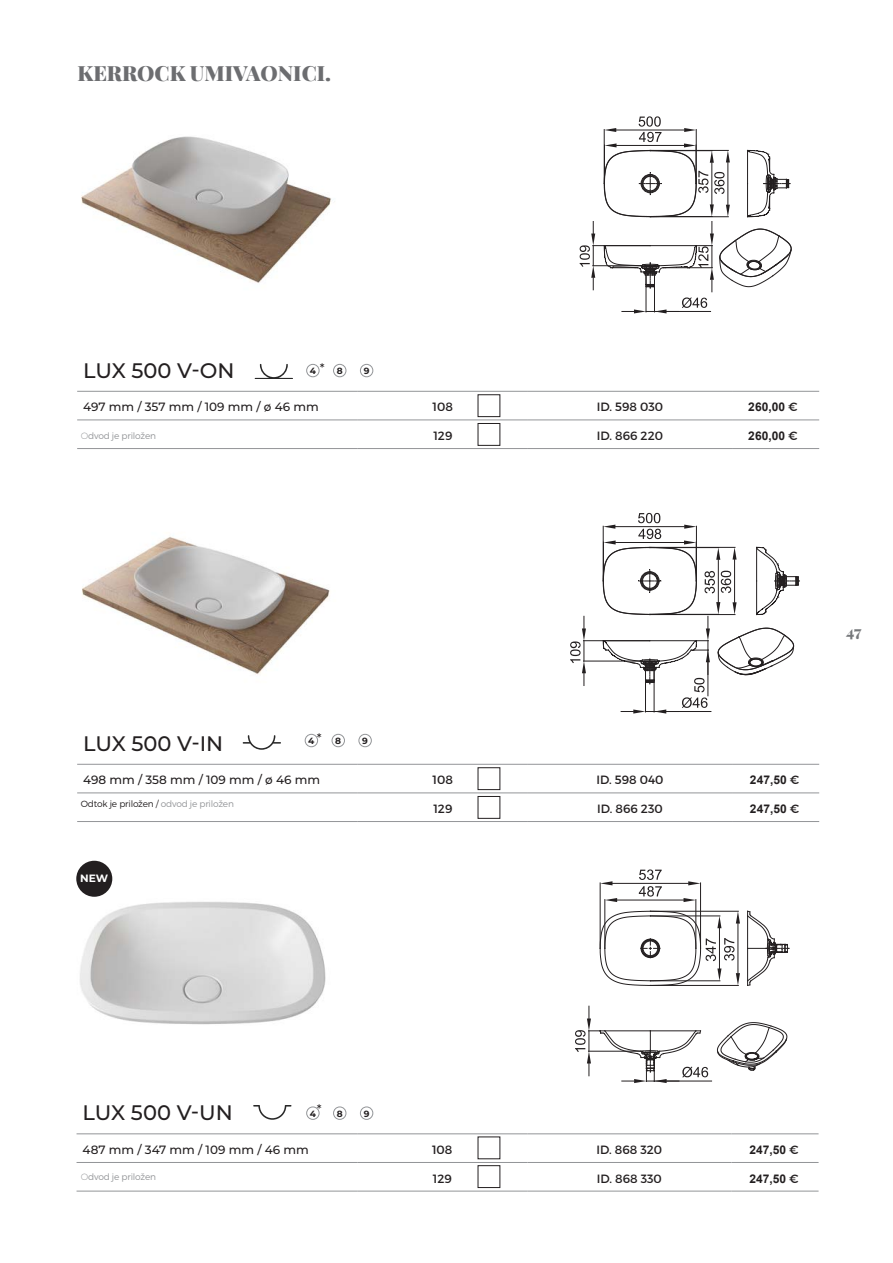
<style>
.page{position:relative;width:893px;height:1263px;background:#fff}
.page>*{position:absolute;margin:0;border:0;box-sizing:border-box;transform-origin:0 0}
.IMENA_SKLEDA{font:500 21px "Montserrat";color:#231f20}
.t1{font:900 21px "Playfair Display";color:#6c6d70}
.t2{font:300 15px "Montserrat";color:#231f20}
.t3{font:900 15px "Playfair Display";color:#76787b}
.t4{font:12px "Montserrat";color:#231f20}
.DIMENZIJE{font:500 12px "Montserrat";color:#231f20}
.t5{font:700 12px "Arial";color:#231f20}
.t6{font:700 10.65px "Montserrat";color:#fff}
.t7{font:300 9px "Montserrat";letter-spacing:-.02em;color:#231f20}
.t8{font:300 9px "Montserrat";letter-spacing:-.02em;color:#939598}
.DIMENZIJE-2{font:700 9px "Montserrat";color:#231f20}
.s1{font-family:"Montserrat";font-weight:400}
.s2{color:#939598}
</style>
<div class="page">
<img style="left:81px;top:136px;width:250px;height:147px">
<img style="left:82px;top:536px;width:248px;height:138px">
<hr style="left:593px;top:245px;width:57px;height:1px;background:#231f20">
<hr style="left:593px;top:265px;width:66px;height:1px;background:#231f20">
<svg style="left:580px;top:221px;width:15px;height:69px"></svg>
<svg style="left:603px;top:116px;width:189px;height:197px"></svg>
<hr style="left:583px;top:661px;width:42px;height:1px;background:#231f20">
<hr style="left:583px;top:640px;width:67px;height:1px;background:#231f20">
<svg style="left:570px;top:616px;width:16px;height:69px"></svg>
<svg style="left:602px;top:513px;width:198px;height:201px"></svg>
<hr style="left:77px;top:764px;width:281px;height:1px;background:#939598">
<hr style="left:358px;top:764px;width:170px;height:1px;background:#939598">
<hr style="left:528px;top:764px;width:204px;height:1px;background:#939598">
<hr style="left:732px;top:764px;width:87px;height:1px;background:#939598">
<hr style="left:77px;top:793px;width:281px;height:1px;background:#939598">
<hr style="left:358px;top:793px;width:170px;height:1px;background:#939598">
<hr style="left:528px;top:793px;width:204px;height:1px;background:#939598">
<hr style="left:732px;top:793px;width:87px;height:1px;background:#939598">
<hr style="left:77px;top:821px;width:281px;height:1px;background:#939598">
<hr style="left:358px;top:821px;width:170px;height:1px;background:#939598">
<hr style="left:528px;top:821px;width:204px;height:1px;background:#939598">
<hr style="left:732px;top:821px;width:87px;height:1px;background:#939598">
<div style="left:478px;top:767px;width:22px;height:23px;border:1px solid #231f20"></div>
<div style="left:478px;top:796px;width:22px;height:23px;border:1px solid #231f20"></div>
<hr style="left:77px;top:391px;width:281px;height:1px;background:#939598">
<hr style="left:358px;top:391px;width:170px;height:1px;background:#939598">
<hr style="left:528px;top:391px;width:204px;height:1px;background:#939598">
<hr style="left:732px;top:391px;width:87px;height:1px;background:#939598">
<hr style="left:77px;top:420px;width:281px;height:1px;background:#939598">
<hr style="left:358px;top:420px;width:170px;height:1px;background:#939598">
<hr style="left:528px;top:420px;width:204px;height:1px;background:#939598">
<hr style="left:732px;top:420px;width:87px;height:1px;background:#939598">
<hr style="left:77px;top:448px;width:281px;height:1px;background:#939598">
<hr style="left:358px;top:448px;width:170px;height:1px;background:#939598">
<hr style="left:528px;top:448px;width:204px;height:1px;background:#939598">
<hr style="left:732px;top:448px;width:87px;height:1px;background:#939598">
<div style="left:478px;top:394px;width:22px;height:23px;border:1px solid #231f20"></div>
<div style="left:478px;top:423px;width:22px;height:23px;border:1px solid #231f20"></div>
<img style="left:76px;top:876px;width:250px;height:149px">
<hr style="left:77px;top:1133px;width:280px;height:1px;background:#939598">
<hr style="left:357px;top:1133px;width:170px;height:1px;background:#939598">
<hr style="left:527px;top:1133px;width:204px;height:1px;background:#939598">
<hr style="left:731px;top:1133px;width:88px;height:1px;background:#939598">
<hr style="left:77px;top:1162px;width:280px;height:1px;background:#939598">
<hr style="left:357px;top:1162px;width:170px;height:1px;background:#939598">
<hr style="left:527px;top:1162px;width:204px;height:1px;background:#939598">
<hr style="left:731px;top:1162px;width:88px;height:1px;background:#939598">
<hr style="left:77px;top:1191px;width:280px;height:1px;background:#939598">
<hr style="left:357px;top:1191px;width:170px;height:1px;background:#939598">
<hr style="left:527px;top:1191px;width:204px;height:1px;background:#939598">
<hr style="left:731px;top:1191px;width:88px;height:1px;background:#939598">
<hr style="left:604px;top:899px;width:1px;height:49px;background:#231f20">
<hr style="left:695px;top:899px;width:1px;height:49px;background:#231f20">
<hr style="left:617px;top:900px;width:66px;height:1px;background:#231f20">
<svg style="left:605px;top:898px;width:12px;height:4px"></svg>
<svg style="left:683px;top:898px;width:13px;height:4px"></svg>
<svg style="left:639px;top:886px;width:23px;height:11px"></svg>
<hr style="left:600px;top:883px;width:1px;height:65px;background:#231f20">
<hr style="left:700px;top:883px;width:1px;height:65px;background:#231f20">
<hr style="left:612px;top:883px;width:76px;height:1px;background:#231f20">
<svg style="left:600px;top:881px;width:12px;height:4px"></svg>
<svg style="left:688px;top:881px;width:12px;height:4px"></svg>
<svg style="left:639px;top:869px;width:23px;height:11px"></svg>
<hr style="left:654px;top:1081px;width:58px;height:1px;background:#231f20">
<svg style="left:717px;top:1022px;width:71px;height:49px"></svg>
<svg style="left:599px;top:910px;width:141px;height:76px"></svg>
<svg style="left:575px;top:1006px;width:133px;height:77px"></svg>
<svg style="left:747px;top:910px;width:42px;height:76px"></svg>
<div style="left:478px;top:1165px;width:22px;height:23px;border:1px solid #231f20"></div>
<div style="left:76px;top:861px;width:36px;height:36px;background:#231f20;border-radius:50%"></div>
<svg style="left:255px;top:364px;width:38px;height:15px"></svg>
<svg style="left:243px;top:735px;width:38px;height:15px"></svg>
<svg style="left:253px;top:1105px;width:38px;height:15px"></svg>
<div style="left:306px;top:364px;width:13px;height:13px;border:1px solid #939598;border-radius:50%"></div>
<div style="left:333px;top:364px;width:13px;height:13px;border:1px solid #939598;border-radius:50%"></div>
<div style="left:360px;top:364px;width:13px;height:13px;border:1px solid #939598;border-radius:50%"></div>
<div style="left:305px;top:734px;width:13px;height:13px;border:1px solid #939598;border-radius:50%"></div>
<div style="left:332px;top:734px;width:13px;height:13px;border:1px solid #939598;border-radius:50%"></div>
<div style="left:359px;top:734px;width:13px;height:13px;border:1px solid #939598;border-radius:50%"></div>
<div style="left:306px;top:1106px;width:13px;height:14px;border:1px solid #939598;border-radius:50%"></div>
<div style="left:333px;top:1106px;width:13px;height:14px;border:1px solid #939598;border-radius:50%"></div>
<div style="left:360px;top:1106px;width:13px;height:14px;border:1px solid #939598;border-radius:50%"></div>
<p class="t1" style="left:77px;top:57px;width:255px">KERROCK UMIVAONICI.</p>
<p class="IMENA_SKLEDA" style="left:83px;top:355px;width:153px">LUX 500 V-ON</p>
<p class="DIMENZIJE" style="left:83px;top:399px;width:237px">497 mm / 357 mm / 109 mm / ø 46 mm</p>
<p class="t4" style="left:433px;top:400px;width:22px">108</p>
<p class="t4" style="left:597px;top:400px;width:68px">ID. 598 030</p>
<p class="t5" style="left:748px;top:399px;width:51px">260,00 <span class="s1">€</span></p>
<p class="t4" style="left:433px;top:428px;width:21px">129</p>
<p class="t4" style="left:597px;top:428px;width:68px">ID. 866 220</p>
<p class="t5" style="left:748px;top:427px;width:51px">260,00 <span class="s1">€</span></p>
<p class="t2" style="left:320px;top:359px;width:6px">*</p>
<p class="DIMENZIJE-2" style="left:310px;top:364px;width:8px">4</p>
<p class="DIMENZIJE-2" style="left:337px;top:364px;width:7px">8</p>
<p class="DIMENZIJE-2" style="left:364px;top:364px;width:7px">9</p>
<p class="t8" style="left:81px;top:430px;width:77px">Odvod je priložen</p>
<p class="t2" style="left:317px;top:729px;width:6px">*</p>
<p class="IMENA_SKLEDA" style="left:83px;top:728px;width:142px">LUX 500 V-IN</p>
<p class="DIMENZIJE" style="left:83px;top:772px;width:238px">498 mm / 358 mm / 109 mm / ø 46 mm</p>
<p class="t4" style="left:433px;top:773px;width:22px">108</p>
<p class="t4" style="left:596px;top:773px;width:69px">ID. 598 040</p>
<p class="t5" style="left:750px;top:772px;width:51px">247,50 <span class="s1">€</span></p>
<p class="t4" style="left:433px;top:801px;width:21px">129</p>
<p class="t4" style="left:597px;top:801px;width:67px">ID. 866 230</p>
<p class="t5" style="left:750px;top:800px;width:51px">247,50 <span class="s1">€</span></p>
<p class="DIMENZIJE-2" style="left:308px;top:734px;width:8px">4</p>
<p class="DIMENZIJE-2" style="left:335px;top:734px;width:7px">8</p>
<p class="DIMENZIJE-2" style="left:362px;top:734px;width:7px">9</p>
<p class="t7" style="left:81px;top:798px;width:155px">Odtok je priložen / <span class="s2">odvod je priložen</span></p>
<p class="t6" style="left:80px;top:870px;width:29px">NEW</p>
<p class="t3" style="left:846px;top:620px;width:17px">47</p>
<p class="t2" style="left:317px;top:1100px;width:6px">*</p>
<p class="IMENA_SKLEDA" style="left:83px;top:1098px;width:152px">LUX 500 V-UN</p>
<p class="DIMENZIJE" style="left:83px;top:1141px;width:228px">487 mm / 347 mm / 109 mm / 46 mm</p>
<p class="t4" style="left:432px;top:1142px;width:22px">108</p>
<p class="t4" style="left:596px;top:1142px;width:67px">ID. 868 320</p>
<p class="t5" style="left:749px;top:1141px;width:51px">247,50 <span class="s1">€</span></p>
<p class="t4" style="left:433px;top:1171px;width:21px">129</p>
<p class="t4" style="left:597px;top:1171px;width:67px">ID. 868 330</p>
<p class="t5" style="left:749px;top:1170px;width:51px">247,50 <span class="s1">€</span></p>
<p class="DIMENZIJE-2" style="left:310px;top:1107px;width:8px">4</p>
<p class="DIMENZIJE-2" style="left:337px;top:1107px;width:7px">8</p>
<p class="DIMENZIJE-2" style="left:364px;top:1107px;width:7px">9</p>
<p class="t8" style="left:81px;top:1171px;width:77px">Odvod je priložen</p>
</div>
